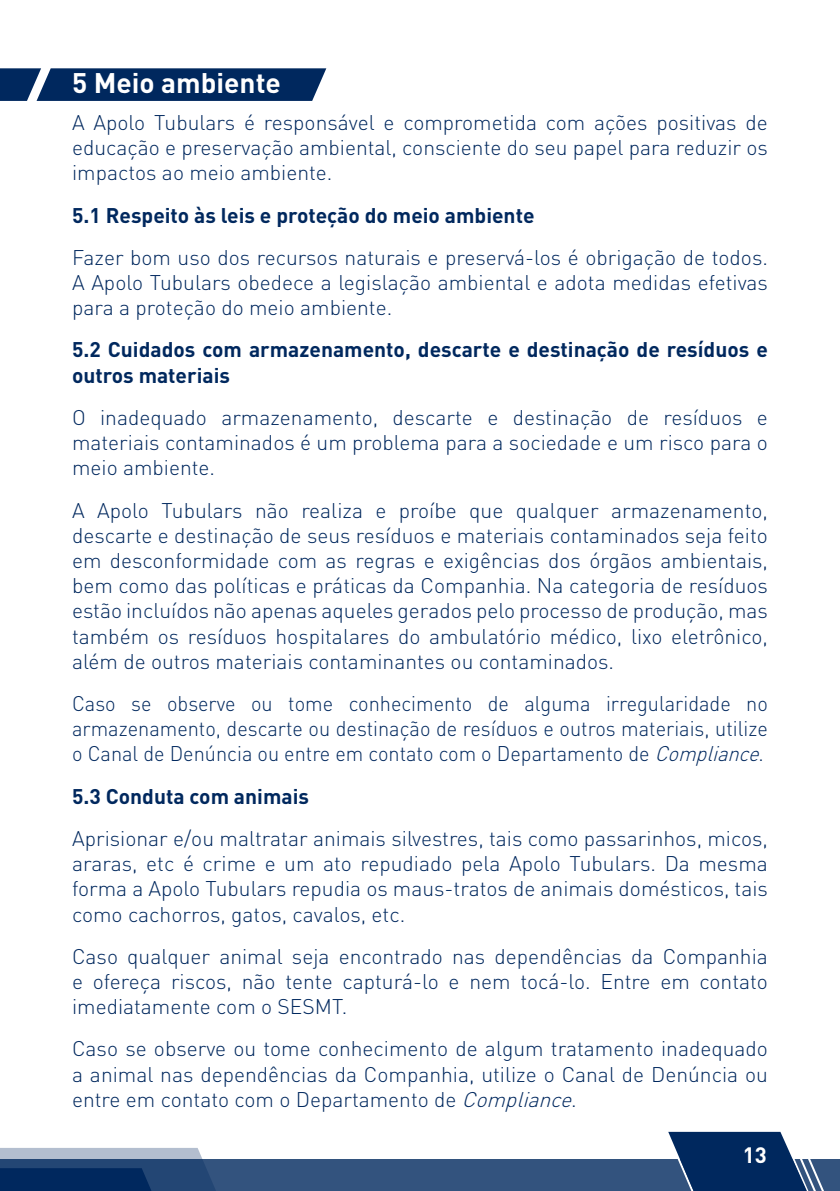
<style>
.page{position:relative;width:840px;height:1191px;background:#fff}
.page>*{position:absolute;margin:0;border:0;box-sizing:border-box;transform-origin:0 0}
.t1{font:700 28px "DIN Pro";color:#fff}
.t2{font:700 22px "DIN Pro";color:#fff}
.t3{font:300 21px/25.2px "DIN Pro";color:#00285e;text-align:justify}
.t4{font:300 21px/25.2px "DIN Pro";color:#00285e;text-align:justify;scale:.95 1}
.t5{font:700 21px/25.2px "DIN Pro";color:#00285e}
.s1{font-style:italic}
</style>
<div class="page">
<div style="left:0;top:1159px;width:839px;height:32px;background:#33537e"></div>
<svg style="left:0;top:1148px;width:216px;height:43px"></svg>
<svg style="left:668px;top:1131px;width:156px;height:60px"></svg>
<svg style="left:0;top:68px;width:326px;height:33px;background:#0f3467"></svg>
<h1 class="t1" style="left:72px;top:64px;width:210px">5 Meio ambiente</h1>
<p class="t3" style="left:72px;top:109px;width:696px">A Apolo Tubulars é responsável e comprometida com ações positivas de educação e preservação ambiental, consciente do seu papel para reduzir os impactos ao meio ambiente.</p>
<p class="t5" style="left:72px;top:201px;width:463px">5.1 Respeito às leis e proteção do meio ambiente</p>
<p class="t3" style="left:72px;top:244px;width:697px">Fazer bom uso dos recursos naturais e preservá-los é obrigação de todos.<br>A Apolo Tubulars obedece a legislação ambiental e adota medidas efetivas para a proteção do meio ambiente.</p>
<p class="t5" style="left:72px;top:336px;width:697px">5.2 Cuidados com armazenamento, descarte e destinação de resíduos e outros materiais</p>
<p class="t3" style="left:72px;top:404px;width:697px">O inadequado armazenamento, descarte e destinação de resíduos e materiais contaminados é um problema para a sociedade e um risco para o meio ambiente.</p>
<p class="t3" style="left:72px;top:496px;width:697px">A Apolo Tubulars não realiza e proíbe que qualquer armazenamento, descarte e destinação de seus resíduos e materiais contaminados seja feito em desconformidade com as regras e exigências dos órgãos ambientais, bem como das políticas e práticas da Companhia. Na categoria de resíduos estão incluídos não apenas aqueles gerados pelo processo de produção, mas também os resíduos hospitalares do ambulatório médico, lixo eletrônico, além de outros materiais contaminantes ou contaminados.</p>
<p class="t4" style="left:72px;top:690px;width:733px">Caso se observe ou tome conhecimento de alguma irregularidade no armazenamento, descarte ou destinação de resíduos e outros materiais, utilize o Canal de Denúncia ou entre em contato com o Departamento de <span class="s1">Compliance</span>.</p>
<p class="t5" style="left:72px;top:782px;width:238px">5.3 Conduta com animais</p>
<p class="t3" style="left:72px;top:825px;width:697px">Aprisionar e/ou maltratar animais silvestres, tais como passarinhos, micos, araras, etc é crime e um ato repudiado pela Apolo Tubulars. Da mesma forma a Apolo Tubulars repudia os maus-tratos de animais domésticos, tais como cachorros, gatos, cavalos, etc.</p>
<p class="t3" style="left:72px;top:942px;width:697px">Caso qualquer animal seja encontrado nas dependências da Companhia e ofereça riscos, não tente capturá-lo e nem tocá-lo. Entre em contato imediatamente com o SESMT.</p>
<p class="t3" style="left:72px;top:1035px;width:697px">Caso se observe ou tome conhecimento de algum tratamento inadequado a animal nas dependências da Companhia, utilize o Canal de Denúncia ou entre em contato com o Departamento de <span class="s1">Compliance</span>.</p>
<p class="t2" style="left:742px;top:1140px;width:25px">13</p>
</div>
